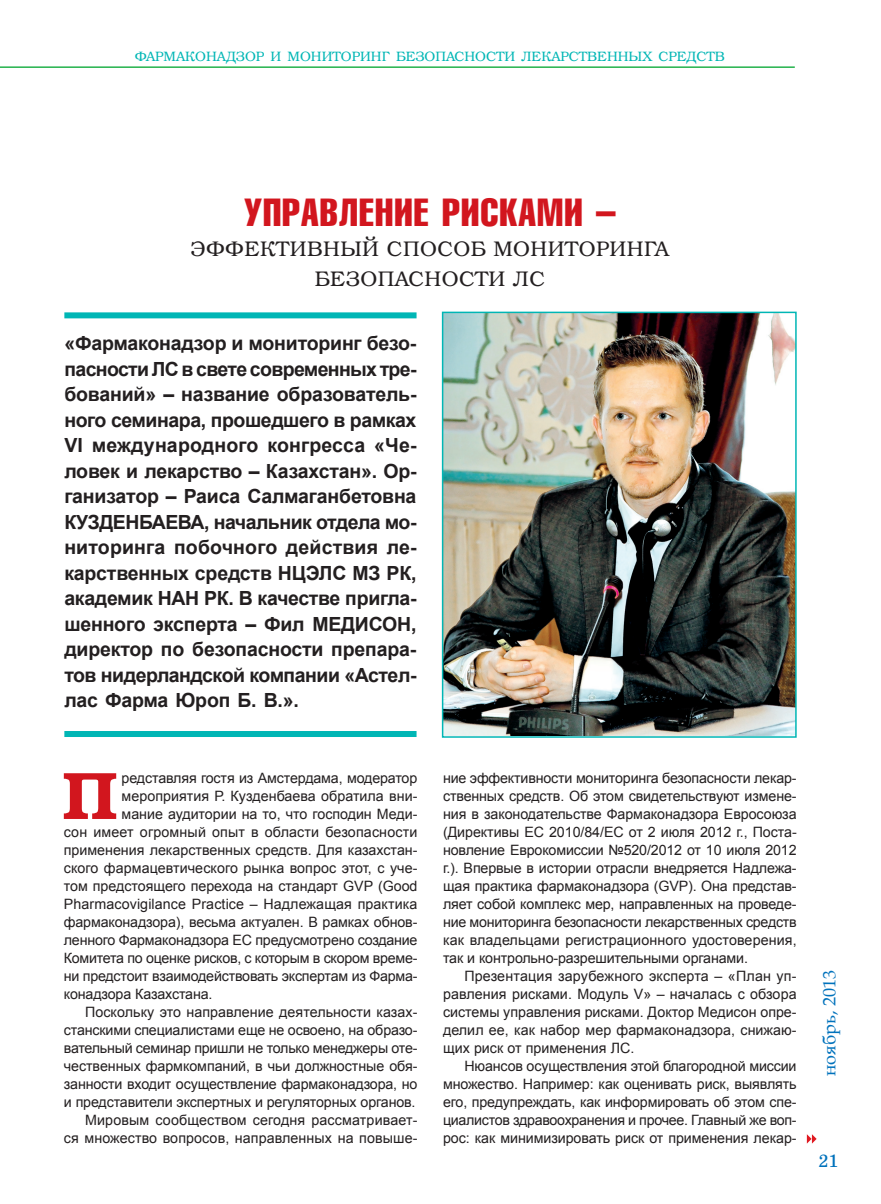
<style>
.page{position:relative;width:881px;height:1204px;background:#fff}
.page>*{position:absolute;margin:0;border:0;box-sizing:border-box;transform-origin:0 0}
.t1{font:700 67.05px "K Bookman";color:#d2161e}
.t2{font:39px "K Compressed";letter-spacing:.01em;color:#d2161e}
.t3{font:21px "K Bookman";letter-spacing:.025em;color:#231f20}
.t4{font:700 19.5px/25.5px "Arial";letter-spacing:-.025em;color:#231f20;text-align:justify}
.t5{font:18px "Book Antiqua";color:#0072bc}
.t6{font:18px "DS School";color:#0072bc}
.t7{font:14.25px/18px "Arial";letter-spacing:-.01em;color:#231f20;text-align:justify}
.t8{font:14.25px "Arial";letter-spacing:.01em;color:#231f20}
.t9{font:13.5px "K Bookman";color:#00b6b5}
</style>
<div class="page">
<hr style="left:0;top:66px;width:794px;height:2px;background:#23b24b">
<img style="left:444px;top:314px;width:349px;height:420px">
<div style="left:441px;top:311px;width:355px;height:426px;border:2px solid #00b6b5"></div>
<div style="left:64px;top:312px;width:352px;height:6px;background:#00b6b5"></div>
<div style="left:64px;top:731px;width:352px;height:6px;background:#00b6b5"></div>
<svg style="left:806px;top:1134px;width:10px;height:9px"></svg>
<p class="t9" style="left:135px;top:48px;width:12px">Фармаконад</p>
<p class="t9" style="left:236px;top:48px;width:63px">зор и мониторинг</p>
<p class="t9" style="left:396px;top:48px;width:40px">безопасности</p>
<p class="t9" style="left:521px;top:48px;width:11px">лекарственн</p>
<p class="t9" style="left:628px;top:48px;width:41px">ых средств</p>
<h2 class="t2" style="left:244px;top:189px;width:373px">УПРАВЛЕНИЕ рисками –</h2>
<h3 class="t3" style="left:190px;top:236px;width:71px">эффективн</h3>
<h3 class="t3" style="left:340px;top:236px;width:64px">ый спосо</h3>
<h3 class="t3" style="left:470px;top:236px;width:200px">б МОНИТОРИНГА</h3>
<h3 class="t3" style="left:314px;top:266px;width:63px">безопасности</h3>
<h3 class="t3" style="left:513px;top:266px;width:33px">ЛС</h3>
<p class="t4" style="left:64px;top:331px;width:353px">«Фармаконадзор и мониторинг безо&shy;пасности ЛС в свете современных тре&shy;бований» – название образователь&shy;ного семинара, прошедшего в рамках VI международного конгресса «Че&shy;ловек и лекарство – Казахстан». Ор&shy;ганизатор – Раиса Салмаганбетовна КУЗДЕНБАЕВА, начальник отдела мо&shy;ниторинга побочного действия ле&shy;карственных средств НЦЭЛС МЗ РК, академик НАН РК. В качестве пригла&shy;шенного эксперта – Фил МЕДИСОН, директор по безопасности препара&shy;тов нидерландской компании «Астел&shy;лас Фарма Юроп Б. В.».</p>
<h1 class="t1" style="left:62px;top:756px;width:57px">П</h1>
<p class="t7" style="left:121px;top:769px;width:297px">редставляя гостя из Амстердама, модератор</p>
<p class="t7" style="left:121px;top:787px;width:297px">мероприятия Р. Кузденбаева обратила вни-</p>
<p class="t7" style="left:121px;top:805px;width:297px">мание аудитории на то, что господин Меди-</p>
<p class="t8" style="left:64px;top:822px;width:355px">сон имеет огромный опыт в области безопасности</p>
<p class="t7" style="left:64px;top:841px;width:355px">применения лекарственных средств. Для казахстан-</p>
<p class="t7" style="left:64px;top:859px;width:355px">ского фармацевтического рынка вопрос этот, с уче-</p>
<p class="t7" style="left:64px;top:877px;width:355px">том предстоящего перехода на стандарт GVP (Good</p>
<p class="t8" style="left:64px;top:894px;width:355px">Pharmacovigilance Practice – Надлежащая практика</p>
<p class="t7" style="left:64px;top:913px;width:355px">фармаконадзора), весьма актуален. В рамках обнов-</p>
<p class="t7" style="left:64px;top:931px;width:355px">ленного Фармаконадзора ЕС предусмотрено создание</p>
<p class="t7" style="left:64px;top:949px;width:355px">Комитета по оценке рисков, с которым в скором време-</p>
<p class="t7" style="left:64px;top:967px;width:355px">ни предстоит взаимодействовать экспертам из Фарма-</p>
<p class="t7" style="left:64px;top:985px;width:150px">конадзора Казахстана.</p>
<p class="t7" style="left:85px;top:1003px;width:333px">Поскольку это направление деятельности казах-</p>
<p class="t7" style="left:64px;top:1021px;width:355px">станскими специалистами еще не освоено, на образо-</p>
<p class="t7" style="left:64px;top:1039px;width:355px">вательный семинар пришли не только менеджеры оте-</p>
<p class="t7" style="left:64px;top:1057px;width:355px">чественных фармкомпаний, в чьи должностные обя-</p>
<p class="t7" style="left:64px;top:1075px;width:355px">занности входит осуществление фармаконадзора, но</p>
<p class="t7" style="left:64px;top:1093px;width:353px">и представители экспертных и регуляторных органов.</p>
<p class="t8" style="left:85px;top:1110px;width:334px">Мировым сообществом сегодня рассматривает-</p>
<p class="t7" style="left:64px;top:1129px;width:355px">ся множество вопросов, направленных на повыше-</p>
<p class="t7" style="left:443px;top:769px;width:355px">ние эффективности мониторинга безопасности лекар&shy;ственных средств. Об этом свидетельствуют измене&shy;ния в законодательстве Фармаконадзора Евросоюза (Директивы ЕС 2010/84/ЕС от 2 июля 2012 г., Поста&shy;новление Еврокомиссии №520/2012 от 10 июля 2012 г.). Впервые в истории отрасли внедряется Надлежа&shy;щая практика фармаконадзора (GVP). Она представ&shy;ляет собой комплекс мер, направленных на проведе&shy;ние мониторинга безопасности лекарственных средств как владельцами регистрационного удостоверения, так и контрольно-разрешительными органами.</p>
<p class="t7" style="left:443px;top:967px;width:355px;text-indent:21px">Презентация зарубежного эксперта – «План уп&shy;равления рисками. Модуль V» – началась с обзора системы управления рисками. Доктор Медисон опре&shy;делил ее, как набор мер фармаконадзора, снижаю&shy;щих риск от применения ЛС.</p>
<p class="t7" style="left:443px;top:1057px;width:355px;text-indent:21px">Нюансов осуществления этой благородной миссии множество. Например: как оценивать риск, выявлять его, предупреждать, как информировать об этом спе&shy;циалистов здравоохранения и прочее. Главный же воп&shy;рос: как минимизировать риск от применения лекар-</p>
<p class="t5" style="left:816px;top:1075px;width:107px;rotate:-90deg">ноябрь, 2013</p>
<p class="t6" style="left:817px;top:1151px;width:22px">21</p>
</div>
